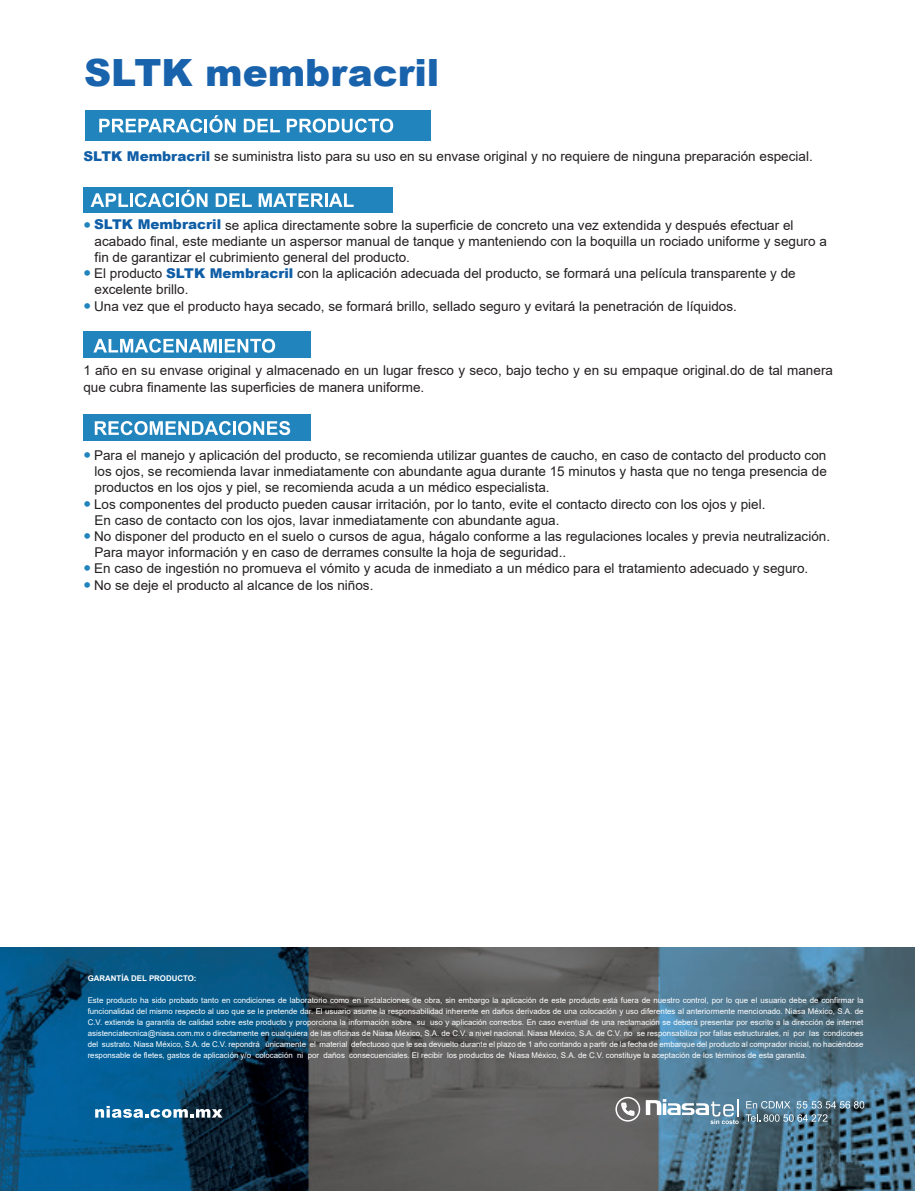
<style>
.page{position:relative;width:915px;height:1191px;background:#fff}
.page>*{position:absolute;margin:0;border:0;box-sizing:border-box;transform-origin:0 0}
.t1{font:900 37.5px "Arial";color:#1963ad}
.t2{font:13.5px/16.2px "Arial";color:#231f20}
.t3{font:7.95px/11.1px "Arial";color:#fff;text-align:justify}
.t4{font:700 7.95px "Arial";color:#fff}
.s1{font-weight:900;color:#0f5ea6}
.s2{font-family:"Techno";color:#2284bd}
</style>
<div class="page">
<img style="left:0;top:947px;width:914px;height:244px">
<svg style="left:95px;top:1106px;width:127px;height:11px"></svg>
<svg style="left:614px;top:1096px;width:124px;height:28px"></svg>
<svg style="left:745px;top:1114px;width:82px;height:7px"></svg>
<svg style="left:746px;top:1101px;width:44px;height:7px"></svg>
<svg style="left:796px;top:1101px;width:68px;height:7px"></svg>
<div style="left:85px;top:110px;width:345px;height:31px;background:#2284bd"></div>
<svg style="left:99px;top:115px;width:136px;height:18px"></svg>
<svg style="left:244px;top:119px;width:36px;height:13px"></svg>
<svg style="left:287px;top:118px;width:106px;height:15px"></svg>
<div style="left:83px;top:187px;width:310px;height:25px;background:#2284bd"></div>
<svg style="left:91px;top:193px;width:37px;height:14px"></svg>
<hr style="left:130px;top:193px;width:3px;height:14px;background:#fff">
<svg style="left:135px;top:193px;width:39px;height:14px"></svg>
<hr style="left:176px;top:193px;width:3px;height:14px;background:#fff">
<svg style="left:181px;top:190px;width:26px;height:17px"></svg>
<svg style="left:215px;top:193px;width:37px;height:14px"></svg>
<svg style="left:258px;top:193px;width:95px;height:14px"></svg>
<div style="left:83px;top:414px;width:228px;height:27px;background:#2284bd"></div>
<svg style="left:95px;top:421px;width:136px;height:14px"></svg>
<hr style="left:233px;top:421px;width:3px;height:14px;background:#fff">
<svg style="left:238px;top:421px;width:52px;height:14px"></svg>
<div style="left:83px;top:331px;width:228px;height:27px;background:#2284bd"></div>
<svg style="left:93px;top:339px;width:182px;height:14px"></svg>
<h1 class="t1" style="left:84px;top:45px;width:356px">SLTK membracril</h1>
<p class="t2" style="left:83px;top:148px;width:730px"><span class="s1">SLTK Membracril</span> se suministra listo para su uso en su envase original y no requiere de ninguna preparación especial.</p>
<p class="t2" style="left:95px;top:217px;width:733px;text-indent:-11px"><span class="s2">•</span> <span class="s1">SLTK Membracril</span> se aplica directamente sobre la superficie de concreto una vez extendida y después efectuar el acabado final, este mediante un aspersor manual de tanque y manteniendo con la boquilla un rociado uniforme y seguro a fin de garantizar el cubrimiento general del producto.</p>
<p class="t2" style="left:95px;top:265px;width:702px;text-indent:-11px"><span class="s2">•</span> El producto <span class="s1">SLTK Membracril</span> con la aplicación adecuada del producto, se formará una película transparente y de excelente brillo.</p>
<p class="t2" style="left:83px;top:298px;width:655px"><span class="s2">•</span> Una vez que el producto haya secado, se formará brillo, sellado seguro y evitará la penetración de líquidos.</p>
<p class="t2" style="left:83px;top:362px;width:751px">1 año en su envase original y almacenado en un lugar fresco y seco, bajo techo y en su empaque original.do de tal manera que cubra finamente las superficies de manera uniforme.</p>
<p class="t2" style="left:95px;top:447px;width:733px;text-align:justify;text-indent:-11px"><span class="s2">•</span> Para el manejo y aplicación del producto, se recomienda utilizar guantes de caucho, en caso de contacto del producto con los ojos, se recomienda lavar inmediatamente con abundante agua durante 15 minutos y hasta que no tenga presencia de productos en los ojos y piel, se recomienda acuda a un médico especialista.</p>
<p class="t2" style="left:95px;top:496px;width:672px;text-indent:-11px"><span class="s2">•</span> Los componentes del producto pueden causar irritación, por lo tanto, evite el contacto directo con los ojos y piel.<br>En caso de contacto con los ojos, lavar inmediatamente con abundante agua.</p>
<p class="t2" style="left:95px;top:528px;width:736px;text-indent:-11px"><span class="s2">•</span> No disponer del producto en el suelo o cursos de agua, hágalo conforme a las regulaciones locales y previa neutralización.<br>Para mayor información y en caso de derrames consulte la hoja de seguridad..</p>
<p class="t2" style="left:83px;top:560px;width:726px"><span class="s2">•</span> En caso de ingestión no promueva el vómito y acuda de inmediato a un médico para el tratamiento adecuado y seguro.</p>
<p class="t2" style="left:83px;top:577px;width:291px"><span class="s2">•</span> No se deje el producto al alcance de los niños.</p>
<p class="t4" style="left:88px;top:972px;width:110px">GARANTÍA DEL PRODUCTO:</p>
<p class="t3" style="left:88px;top:994px;width:777px">Este producto ha sido probado tanto en condiciones de laboratorio como en instalaciones de obra, sin embargo la aplicación de este producto está fuera de nuestro control, por lo que el usuario debe de confirmar la funcionalidad del mismo respecto al uso que se le pretende dar. El usuario asume la responsabilidad inherente en daños derivados de una colocación y uso diferentes al anteriormente mencionado. Niasa México, S.A. de C.V. extiende la garantía de calidad sobre este producto y proporciona la información sobre su uso y aplicación correctos. En caso eventual de una reclamación se deberá presentar por escrito a la dirección de internet asistenciatecnica@niasa.com.mx o directamente en cualquiera de las oficinas de Niasa México, S.A. de C.V. a nivel nacional. Niasa México, S.A. de C.V. no se responsabiliza por fallas estructurales, ni por las condicones del sustrato. Niasa México, S.A. de C.V. repondrá únicamente el material defectuoso que le sea devuelto durante el plazo de 1 año contando a partir de la fecha de embarque del producto al comprador inicial, no haciéndose responsable de fletes, gastos de aplicación y/o colocación ni por daños consecuenciales. El recibir los productos de Niasa México, S.A. de C.V. constituye la aceptación de los términos de esta garantía.</p>
</div>
